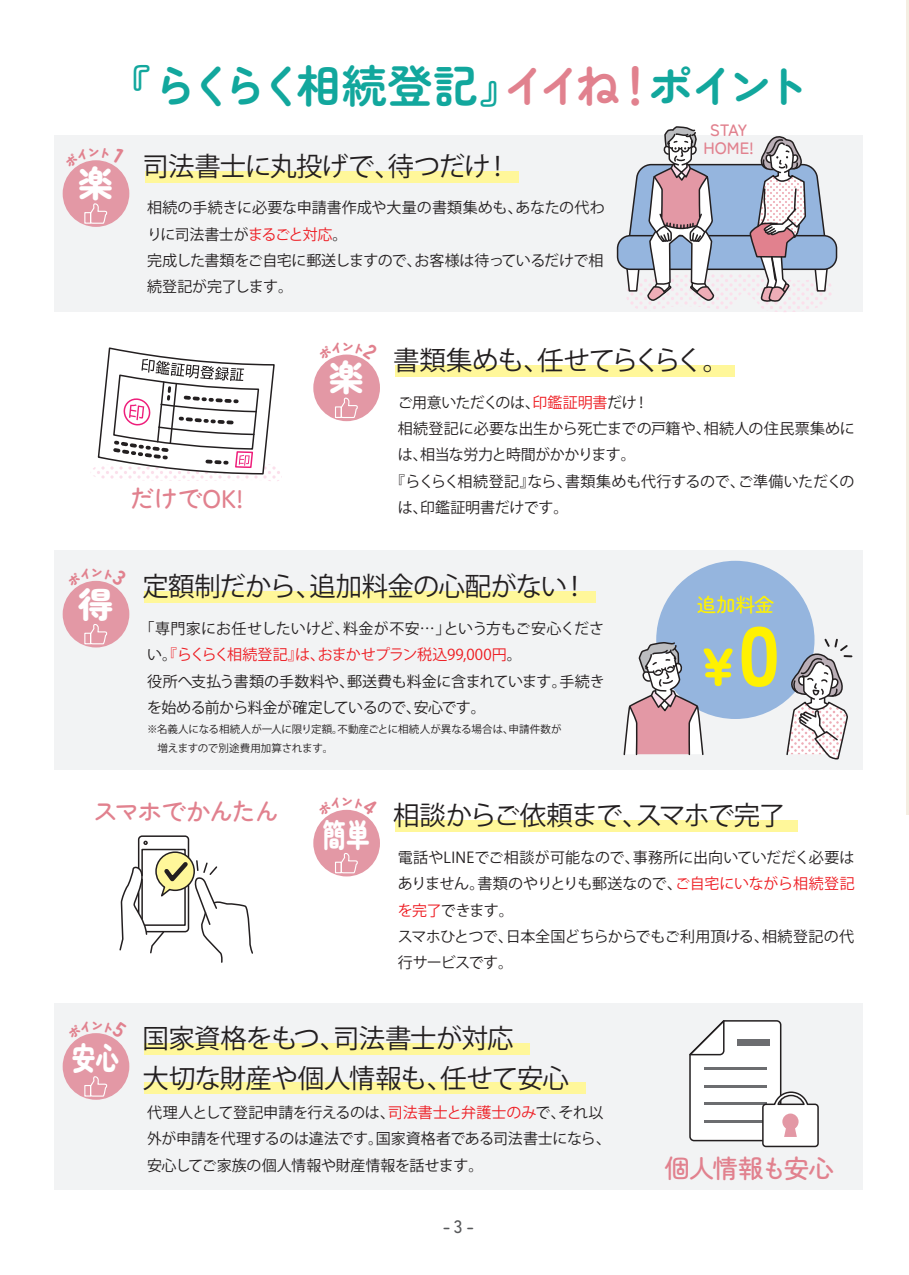
<style>
.page{position:relative;width:909px;height:1275px;background:#fff}
.page>*{position:absolute;margin:0;border:0;box-sizing:border-box;transform-origin:0 0}
.t1{font:900 53.7px "Zen Maru Gothic";color:#fff101}
.t2{font:700 45px "Zen Maru Gothic";letter-spacing:-.165em;color:#12a79d}
.t3{font:900 35.55px "Zen Maru Gothic";color:#fff}
.t4{font:900 31.5px "Zen Maru Gothic";color:#fff;scale:.75 1}
.t5{font:26.4px/39.6px "Koz Go Pr 6 N";letter-spacing:-.035em;color:#231f20}
.t6{font:26.4px "Koz Go Pr 6 N";letter-spacing:-.055em;color:#231f20}
.t7{font:500 25.5px "Zen Maru Gothic";letter-spacing:-.075em;color:#e1818e}
.t8{font:500 25.5px "Zen Maru Gothic";letter-spacing:-.095em;color:#e1818e}
.t9{font:500 19.5px "Zen Maru Gothic";color:#fff101}
.t10{font:500 18px "Zen Maru Gothic";color:#57585a}
.t11{font:500 16.5px/18px "Zen Maru Gothic";letter-spacing:-.005em;color:#e1818e;text-align:center}
.t12{font:15px/26.2px "Koz Go Pr 6 N";letter-spacing:-.02em;color:#231f20}
.t13{font:15px "Koz Go Pr 6 N";letter-spacing:.005em;color:#231f20}
.t14{font:15px "Koz Go Pr 6 N";letter-spacing:-.045em;color:#231f20}
.t15{font:10.5px/18.3px "Koz Go Pr 6 N";letter-spacing:-.005em;color:#231f20}
.s1{color:#e1818e}
.s2{color:#ee1d23}
.s3{font-size:83.7px}
</style>
<div class="page">
<div style="left:54px;top:136px;width:808px;height:176px;background:#f2f3f4"></div>
<div style="left:54px;top:550px;width:808px;height:220px;background:#f2f3f4"></div>
<div style="left:54px;top:1003px;width:808px;height:187px;background:#f2f3f4"></div>
<hr style="left:905px;top:0;width:3px;height:815px;background:#f4eee2">
<div style="left:656px;top:561px;width:158px;height:158px;background:#95b5de;border-radius:50%"></div>
<svg style="left:624px;top:126px;width:212px;height:186px"></svg>
<svg style="left:90px;top:347px;width:192px;height:134px"></svg>
<svg style="left:623px;top:641px;width:81px;height:115px"></svg>
<svg style="left:119px;top:835px;width:134px;height:128px"></svg>
<div style="left:144px;top:171px;width:374px;height:11px;background:#fff79a"></div>
<div style="left:63px;top:160px;width:66px;height:67px;background:#e398a5;border-radius:50%"></div>
<div style="left:84px;top:212px;width:7px;height:12px;border:1px solid #fff"></div>
<svg style="left:89px;top:203px;width:19px;height:21px"></svg>
<div style="left:395px;top:365px;width:339px;height:11px;background:#fff79a"></div>
<div style="left:313px;top:354px;width:67px;height:67px;background:#e398a5;border-radius:50%"></div>
<div style="left:335px;top:406px;width:6px;height:12px;border:1px solid #fff"></div>
<svg style="left:339px;top:397px;width:19px;height:21px"></svg>
<div style="left:144px;top:591px;width:451px;height:12px;background:#fff79a"></div>
<div style="left:63px;top:581px;width:66px;height:66px;background:#e398a5;border-radius:50%"></div>
<div style="left:84px;top:632px;width:7px;height:12px;border:1px solid #fff"></div>
<svg style="left:89px;top:624px;width:19px;height:21px"></svg>
<div style="left:144px;top:1043px;width:385px;height:12px;background:#fff79a"></div>
<div style="left:144px;top:1082px;width:441px;height:11px;background:#fff79a"></div>
<div style="left:63px;top:1033px;width:66px;height:66px;background:#e398a5;border-radius:50%"></div>
<div style="left:84px;top:1084px;width:7px;height:12px;border:1px solid #fff"></div>
<svg style="left:89px;top:1076px;width:19px;height:21px"></svg>
<div style="left:395px;top:820px;width:402px;height:11px;background:#fff79a"></div>
<div style="left:313px;top:809px;width:67px;height:67px;background:#e398a5;border-radius:50%"></div>
<div style="left:335px;top:861px;width:6px;height:12px;border:1px solid #fff"></div>
<svg style="left:339px;top:853px;width:19px;height:20px"></svg>
<svg style="left:689px;top:1020px;width:130px;height:127px"></svg>
<svg style="left:785px;top:637px;width:66px;height:123px"></svg>
<svg style="left:75px;top:160px;width:42px;height:8px"></svg>
<svg style="left:328px;top:354px;width:37px;height:6px"></svg>
<svg style="left:77px;top:580px;width:38px;height:7px"></svg>
<svg style="left:79px;top:1033px;width:34px;height:5px"></svg>
<svg style="left:327px;top:809px;width:39px;height:7px"></svg>
<h3 class="t3" style="left:78px;top:161px;width:37px">楽</h3>
<h2 class="t2" style="left:106px;top:58px;width:704px">『らくらく相続登記』<span class="s1">イイね！</span>ポイント</h2>
<h3 class="t5" style="left:142px;top:147px;width:369px">司法書士に丸投げで、待つだけ！</h3>
<p class="t12" style="left:147px;top:195px;width:459px">相続の手続きに必要な申請書作成や大量の書類集めも、あなたの代わりに司法書士が<span class="s2">まるごと対応</span>。<br>完成した書類をご自宅に郵送しますので、お客様は待っているだけで相続登記が完了します。</p>
<p class="t11" style="left:703px;top:120px;width:52px">STAY<br>HOME!</p>
<h3 class="t7" style="left:129px;top:483px;width:116px">だけでOK!</h3>
<h3 class="t3" style="left:328px;top:356px;width:37px">楽</h3>
<h3 class="t5" style="left:393px;top:341px;width:337px">書類集めも、任せてらくらく。</h3>
<p class="t12" style="left:397px;top:389px;width:252px">ご用意いただくのは、<span class="s2">印鑑証明書</span>だけ！</p>
<p class="t13" style="left:397px;top:420px;width:458px">相続登記に必要な出生から死亡までの戸籍や、相続人の住民票集めに</p>
<p class="t14" style="left:397px;top:446px;width:239px">は、相当な労力と時間がかかります。</p>
<p class="t12" style="left:390px;top:468px;width:465px">『らくらく相続登記』なら、書類集めも代行するので、ご準備いただくの</p>
<p class="t12" style="left:397px;top:494px;width:172px">は、印鑑証明書だけです。</p>
<h3 class="t3" style="left:78px;top:582px;width:37px">得</h3>
<h3 class="t5" style="left:142px;top:567px;width:446px">定額制だから、追加料金の心配がない！</h3>
<p class="t12" style="left:147px;top:615px;width:459px;text-indent:-7px">「専門家にお任せしたいけど、料金が不安…」という方もご安心ください。<span class="s2">『らくらく相続登記』は、おまかせプラン税込99,000円</span>。<br>役所へ支払う書類の手数料や、郵送費も料金に含まれています。手続きを始める前から料金が確定しているので、安心です。</p>
<p class="t15" style="left:147px;top:720px;width:416px">※名義人になる相続人が一人に限り定額。不動産ごとに相続人が異なる場合は、申請件数が　増えますので別途費用加算されます。</p>
<h3 class="t9" style="left:696px;top:593px;width:79px">追加料金</h3>
<h1 class="t1" style="left:691px;top:632px;width:90px">￥<span class="s3">0</span></h1>
<h3 class="t8" style="left:93px;top:796px;width:188px">スマホでかんたん</h3>
<h3 class="t4" style="left:322px;top:815px;width:64px">簡単</h3>
<h3 class="t6" style="left:393px;top:800px;width:393px">相談からご依頼まで、スマホで完了</h3>
<p class="t12" style="left:397px;top:844px;width:458px">電話やLINEでご相談が可能なので、事務所に出向いていだだく必要はありません。書類のやりとりも郵送なので、<span class="s2">ご自宅にいながら相続登記を完了</span>できます。<br>スマホひとつで、日本全国どちらからでもご利用頂ける、相続登記の代行サービスです。</p>
<h3 class="t4" style="left:72px;top:1038px;width:64px">安心</h3>
<h3 class="t5" style="left:142px;top:1019px;width:427px">国家資格をもつ、司法書士が対応<br>大切な財産や個人情報も、任せて安心</h3>
<p class="t12" style="left:147px;top:1099px;width:465px">代理人として登記申請を行えるのは、<span class="s2">司法書士と弁護士のみ</span>で、それ以外が申請を代理するのは違法です。国家資格者である司法書士になら、安心してご家族の個人情報や財産情報を話せます。</p>
<p class="t10" style="left:442px;top:1215px;width:33px">-3-</p>
<h3 class="t7" style="left:664px;top:1152px;width:171px">個人情報も安心</h3>
</div>
